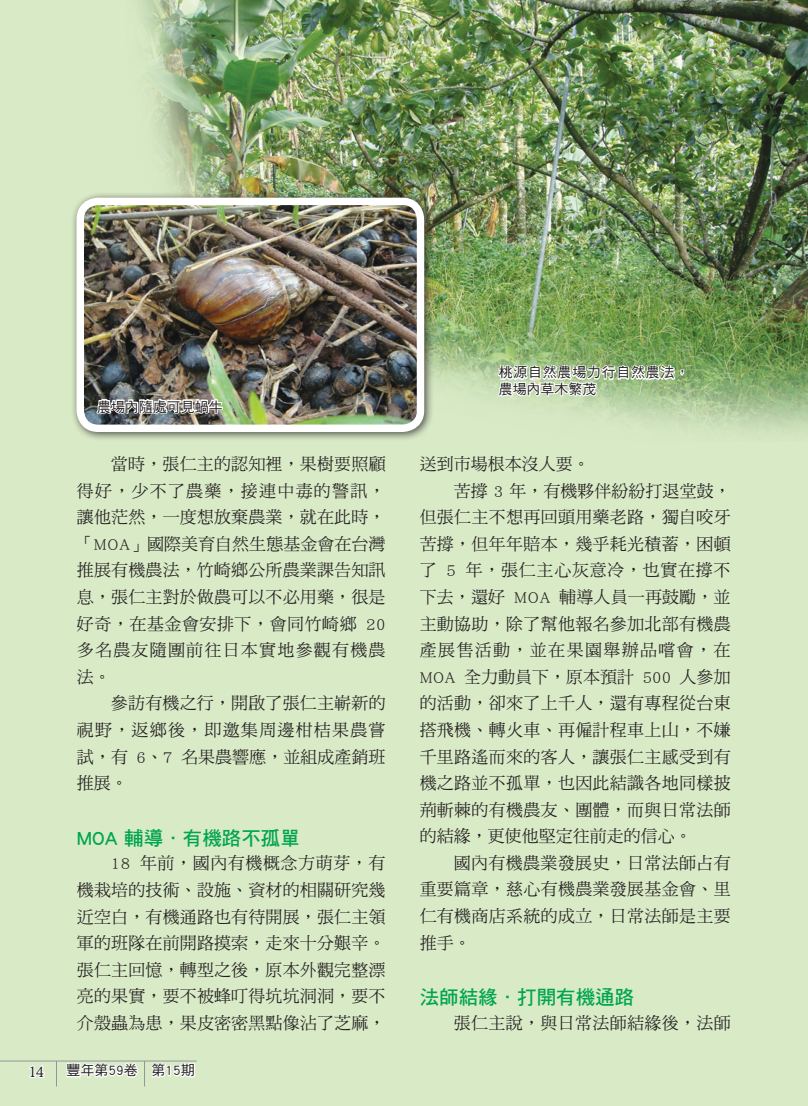
<style>
.page{position:relative;width:808px;height:1106px;background:#d9eac7}
.page>*{position:absolute;margin:0;border:0;box-sizing:border-box;transform-origin:0 0}
.正常{font:19.5px "DF Hei Std W7";color:#00a54f}
.內文{font:16.95px/26.5px "DF Ming Std W5";letter-spacing:.015em;color:#231f20;text-align:justify}
.t1{font:15px "Calisto";color:#231f20}
.內文-2{font:13.95px/16.5px "DF Hei Std W5";letter-spacing:.055em;color:#231f20}
.正常-2{font:13.95px "DF Hei Std W5";color:#231f20}
.內文-3{font:13.95px "DF Hei Std W5";color:#231f20}
</style>
<div class="page">
<svg style="left:28px;top:1061px;width:18px;height:17px"></svg>
<hr style="left:0;top:1060px;width:197px;height:1px;background:#939598">
<svg style="left:56px;top:1061px;width:1px;height:25px"></svg>
<svg style="left:65px;top:1060px;width:131px;height:26px"></svg>
<img style="left:138px;top:0;width:670px;height:432px">
<div style="left:70px;top:191px;width:364px;height:251px;background:#231f20;opacity:.75"></div>
<img style="left:80px;top:201px;width:340px;height:227px">
<div style="left:77px;top:198px;width:347px;height:234px;border:7px solid #fff;border-radius:18px"></div>
<img style="left:95px;top:385px;width:129px;height:35px">
<svg style="left:497px;top:357px;width:188px;height:45px;background:#c3d7b4"></svg>
<p class="內文-3" style="left:97px;top:399px;width:127px">農場內隨處可見蝸牛</p>
<p class="內文" style="left:77px;top:450px;width:310px;text-indent:34px">當時，張仁主的認知裡，果樹要照顧得好，少不了農藥，接連中毒的警訊，讓他茫然，一度想放棄農業，就在此時，「MOA」國際美育自然生態基金會在台灣推展有機農法，竹崎鄉公所農業課告知訊息，張仁主對於做農可以不必用藥，很是好奇，在基金會安排下，會同竹崎鄉 20多名農友隨團前往日本實地參觀有機農法。</p>
<p class="內文" style="left:77px;top:689px;width:310px;text-indent:34px">參訪有機之行，開啟了張仁主嶄新的視野，返鄉後，即邀集周邊柑桔果農嘗試，有 6、7 名果農響應，並組成產銷班推展。</p>
<p class="正常" style="left:77px;top:827px;width:224px">MOA 輔導．有機路不孤單</p>
<p class="內文" style="left:77px;top:849px;width:310px;text-indent:34px">18 年前，國內有機概念方萌芽，有機栽培的技術、設施、資材的相關研究幾近空白，有機通路也有待開展，張仁主領軍的班隊在前開路摸索，走來十分艱辛。張仁主回憶，轉型之後，原本外觀完整漂亮的果實，要不被蜂叮得坑坑洞洞，要不介殼蟲為患，果皮密密黑點像沾了芝麻，</p>
<p class="t1" style="left:29px;top:1063px;width:17px">14</p>
<p class="正常-2" style="left:66px;top:1062px;width:130px">豐年第59卷　第15期</p>
<p class="內文-2" style="left:499px;top:364px;width:192px">桃源自然農場力行自然農法，農場內草木繁茂</p>
<p class="內文" style="left:420px;top:450px;width:172px">送到市場根本沒人要。</p>
<p class="內文" style="left:420px;top:477px;width:313px;text-indent:34px">苦撐 3 年，有機夥伴紛紛打退堂鼓，但張仁主不想再回頭用藥老路，獨自咬牙苦撐，但年年賠本，幾乎耗光積蓄，困頓了 5 年，張仁主心灰意冷，也實在撐不下去，還好 MOA 輔導人員一再鼓勵，並主動協助，除了幫他報名參加北部有機農產展售活動，並在果園舉辦品嚐會，在MOA 全力動員下，原本預計 500 人參加的活動，卻來了上千人，還有專程從台東搭飛機、轉火車、再僱計程車上山，不嫌千里路遙而來的客人，讓張仁主感受到有機之路並不孤單，也因此結識各地同樣披荊斬棘的有機農友、團體，而與日常法師的結緣，更使他堅定往前走的信心。</p>
<p class="內文" style="left:420px;top:849px;width:313px;text-indent:34px">國內有機農業發展史，日常法師占有重要篇章，慈心有機農業發展基金會、里仁有機商店系統的成立，日常法師是主要推手。</p>
<p class="正常" style="left:420px;top:986px;width:216px">法師結緣．打開有機通路</p>
<p class="內文" style="left:454px;top:1009px;width:278px">張仁主說，與日常法師結緣後，法師</p>
</div>
